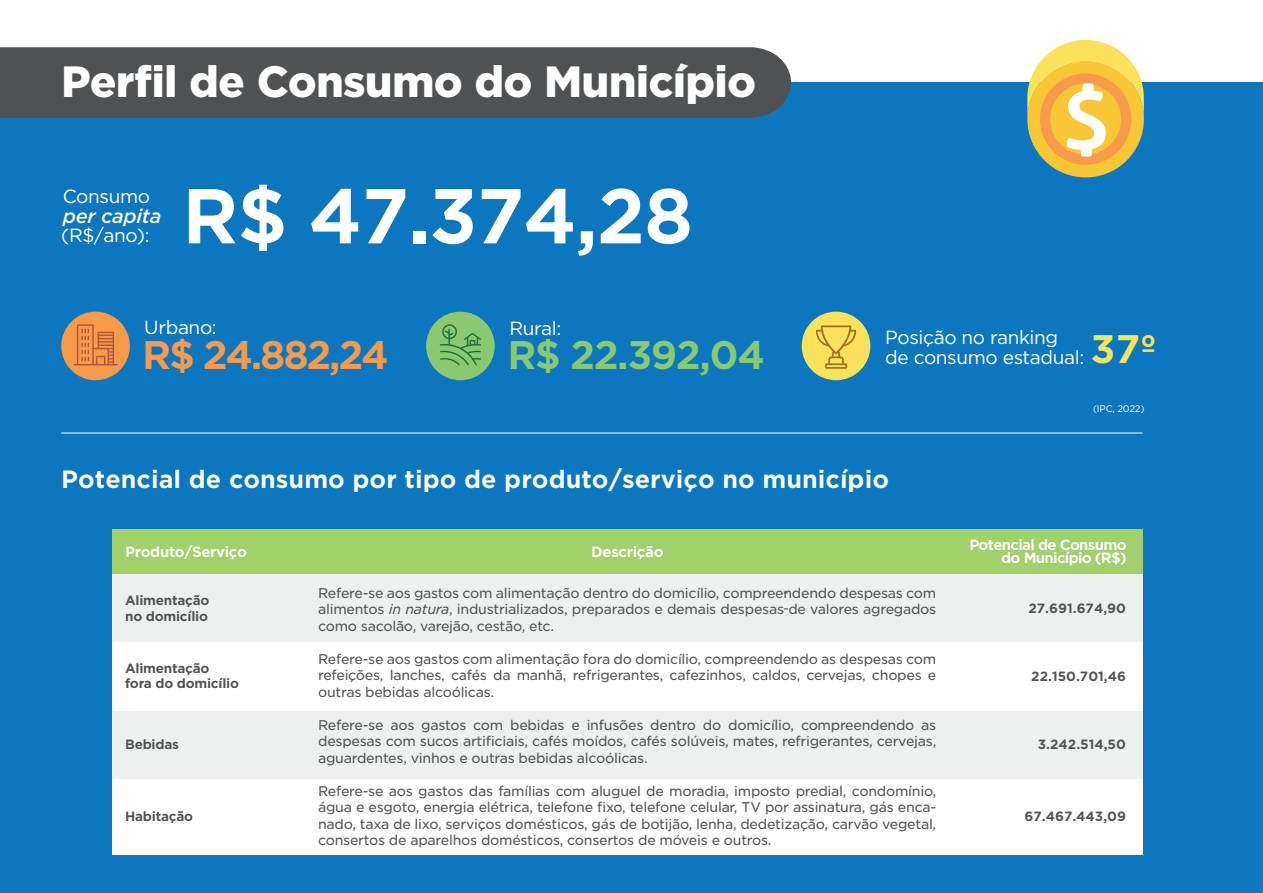
<style>
.page{position:relative;width:1263px;height:893px;background:#fff}
.page>*{position:absolute;margin:0;border:0;box-sizing:border-box;transform-origin:0 0}
.t1{font:700 74.4px "Gotham S Sm";color:#fff}
.t2{font:900 42px "Gotham S Sm";letter-spacing:-.02em;color:#fff}
.t3{font:700 38.25px "Gotham S Sm";color:#8bc970}
.t4{font:700 38.25px "Gotham S Sm";color:#f79a4a}
.t5{font:700 24px "Gotham S Sm";color:#fff}
.t6{font:19.05px/20.7px "Gotham";letter-spacing:-.02em;color:#fff}
.t7{font:italic 500 19.05px "Gotham S Sm";letter-spacing:-.02em;color:#fff}
.t8{font:700 14.25px/13.5px "Gotham S Sm";letter-spacing:-.05em;color:#fff;text-align:right}
.t9{font:700 14.25px "Gotham S Sm";letter-spacing:-.025em;color:#fff}
.t10{font:13.65px/15.8px "Gotham";color:#4f5252}
.t11{font:13.5px/16.5px "Gotham S Sm";letter-spacing:-.02em;color:#4f5252;text-align:justify}
.t12{font:700 12.9px/15.6px "Gotham S Sm";letter-spacing:-.02em;color:#4f5252}
.t13{font:700 12.9px "Gotham S Sm";color:#4f5252}
.t14{font:9.45px "Gotham";letter-spacing:-.02em;color:#fff}
.s1{font-family:"Gotham S Sm";font-weight:700;font-size:38.25px;color:#fae25a}
.s2{font-style:italic}
</style>
<div class="page">
<div style="left:0;top:83px;width:1263px;height:810px;background:#0c77be"></div>
<div style="left:0;top:47px;width:791px;height:71px;background:#4f5252"></div>
<div style="left:426px;top:312px;width:69px;height:68px;background:#8bc970;border-radius:50%"></div>
<svg style="left:440px;top:324px;width:41px;height:41px"></svg>
<div style="left:61px;top:312px;width:69px;height:68px;background:#f79a4a;border-radius:50%"></div>
<hr style="left:73px;top:364px;width:45px;height:1px;background:#ac573b">
<svg style="left:77px;top:324px;width:37px;height:40px"></svg>
<div style="left:802px;top:312px;width:68px;height:68px;background:#fae25a;border-radius:50%"></div>
<svg style="left:816px;top:325px;width:40px;height:44px"></svg>
<div style="left:1027px;top:61px;width:117px;height:116px;background:#f9c635;border-radius:50%"></div>
<svg style="left:1027px;top:40px;width:117px;height:125px"></svg>
<hr style="left:61px;top:433px;width:1081px;height:1px;background:#fff">
<div style="left:112px;top:530px;width:1030px;height:44px;background:#a2d06d"></div>
<div style="left:112px;top:574px;width:1030px;height:69px;background:#eef0ef"></div>
<div style="left:112px;top:710px;width:1030px;height:69px;background:#eef0ef"></div>
<div style="left:112px;top:642px;width:1030px;height:69px;background:#fff"></div>
<div style="left:112px;top:779px;width:1030px;height:76px;background:#fff"></div>
<h2 class="t2" style="left:61px;top:52px;width:696px">Perfil de Consumo do Município</h2>
<h3 class="t6" style="left:63px;top:185px;width:89px">Consumo</h3>
<h3 class="t7" style="left:63px;top:203px;width:100px">per capita</h3>
<h3 class="t6" style="left:61px;top:225px;width:90px">(R$/ano):</h3>
<h1 class="t1" style="left:182px;top:165px;width:513px">R$ 47.374,28</h1>
<h3 class="t6" style="left:144px;top:316px;width:74px">Urbano:</h3>
<h3 class="t4" style="left:142px;top:328px;width:248px">R$ 24.882,24</h3>
<h3 class="t6" style="left:509px;top:317px;width:53px">Rural:</h3>
<h3 class="t3" style="left:507px;top:329px;width:259px">R$ 22.392,04</h3>
<h3 class="t6" style="left:885px;top:326px;width:272px">Posição no ranking<br>de consumo estadual: <span class="s1">37º</span></h3>
<p class="t14" style="left:1093px;top:402px;width:53px">(IPC, 2022)</p>
<h3 class="t5" style="left:61px;top:462px;width:829px">Potencial de consumo por tipo de produto/serviço no município</h3>
<p class="t9" style="left:125px;top:541px;width:123px">Produto/Serviço</p>
<p class="t9" style="left:591px;top:541px;width:74px">Descrição</p>
<p class="t8" style="left:969px;top:538px;width:159px">Potencial de Consumo do Município (R$)</p>
<p class="t12" style="left:125px;top:592px;width:86px">Alimentação no domicílio</p>
<p class="t12" style="left:125px;top:660px;width:115px">Alimentação fora do domicílio</p>
<p class="t12" style="left:125px;top:736px;width:55px">Bebidas</p>
<p class="t12" style="left:125px;top:808px;width:69px">Habitação</p>
<p class="t11" style="left:318px;top:584px;width:620px">Refere-se aos gastos com alimentação dentro do domicílio, compreendendo despesas com alimentos <span class="s2">in natura</span>, industrializados, preparados e demais despesas de valores agregados como sacolão, varejão, cestão, etc.</p>
<p class="t11" style="left:318px;top:650px;width:620px">Refere-se aos gastos com alimentação fora do domicílio, compreendendo as despesas com refeições, lanches, cafés da manhã, refrigerantes, cafezinhos, caldos, cervejas, chopes e outras bebidas alcoólicas.</p>
<p class="t11" style="left:318px;top:716px;width:620px">Refere-se aos gastos com bebidas e infusões dentro do domicílio, compreendendo as despesas com sucos artificiais, cafés moídos, cafés solúveis, mates, refrigerantes, cervejas, aguardentes, vinhos e outras bebidas alcoólicas.</p>
<p class="t11" style="left:318px;top:782px;width:620px">Refere-se aos gastos das famílias com aluguel de moradia, imposto predial, condomínio, água e esgoto, energia elétrica, telefone fixo, telefone celular, TV por assinatura, gás enca&shy;nado, taxa de lixo, serviços domésticos, gás de botijão, lenha, dedetização, carvão vegetal, consertos de aparelhos domésticos, consertos de móveis e outros.</p>
<p class="t10" style="left:783px;top:584px;width:7px">- -</p>
<p class="t12" style="left:1028px;top:600px;width:99px">27.691.674,90</p>
<p class="t12" style="left:1031px;top:668px;width:96px">22.150.701,46</p>
<p class="t12" style="left:1038px;top:736px;width:90px">3.242.514,50</p>
<p class="t13" style="left:1024px;top:807px;width:103px">67.467.443,09</p>
</div>
